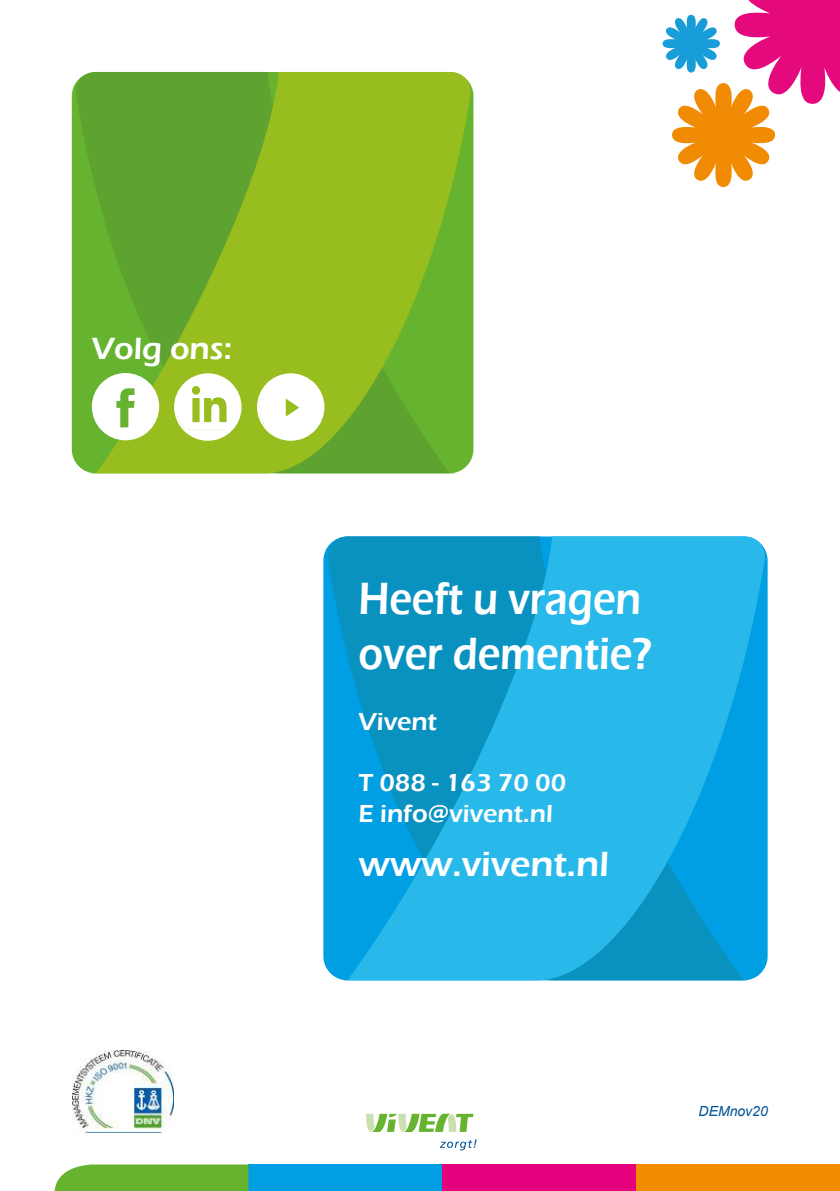
<style>
.page{position:relative;width:840px;height:1191px;background:#fff}
.page>*{position:absolute;margin:0;border:0;box-sizing:border-box;transform-origin:0 0}
.t1{font:600 46.6px/55.8px "Eras ITC";color:#fff;scale:.86 1}
.t2{font:600 36px "Eras ITC";color:#fff}
.t3{font:600 31.6px "Eras ITC";color:#fff}
.t4{font:600 25.4px/30.4px "Eras ITC";color:#fff}
.t5{font:italic 14px "Arial";color:#005497}
</style>
<div class="page">
<svg style="left:326px;top:537px;width:17px;height:443px;background:#059edf"></svg>
<svg style="left:343px;top:536px;width:423px;height:444px;background:#18a8dc"></svg>
<svg style="left:74px;top:72px;width:16px;height:401px;background:#68b233"></svg>
<svg style="left:90px;top:72px;width:382px;height:401px;background:#7db326"></svg>
<img style="left:73px;top:1050px;width:100px;height:82px">
<svg style="left:92px;top:373px;width:67px;height:67px"></svg>
<svg style="left:174px;top:373px;width:67px;height:68px"></svg>
<svg style="left:257px;top:373px;width:67px;height:68px"></svg>
<div style="left:268px;top:383px;width:46px;height:7px;background:#fff"></div>
<div style="left:267px;top:425px;width:46px;height:6px;background:#fff"></div>
<svg style="left:366px;top:1113px;width:107px;height:19px"></svg>
<svg style="left:440px;top:1139px;width:36px;height:11px"></svg>
<div style="left:442px;top:1164px;width:194px;height:27px;background:#e5007d"></div>
<div style="left:248px;top:1164px;width:194px;height:27px;background:#009ee3"></div>
<svg style="left:54px;top:1164px;width:194px;height:27px;background:#6eb73b"></svg>
<div style="left:636px;top:1164px;width:203px;height:27px;background:#f18b00"></div>
<svg style="left:662px;top:0;width:177px;height:187px"></svg>
<p class="t3" style="left:92px;top:337px;width:141px">Volg ons:</p>
<h1 class="t1" style="left:358px;top:575px;width:342px">Heeft u vragen over dementie?</h1>
<p class="t4" style="left:358px;top:709px;width:80px">Vivent</p>
<p class="t4" style="left:358px;top:770px;width:209px">T 088 - 163 70 00<br>E info@vivent.nl</p>
<h2 class="t2" style="left:358px;top:850px;width:252px">www.vivent.nl</h2>
<p class="t5" style="left:698px;top:1103px;width:71px">DEMnov20</p>
</div>
